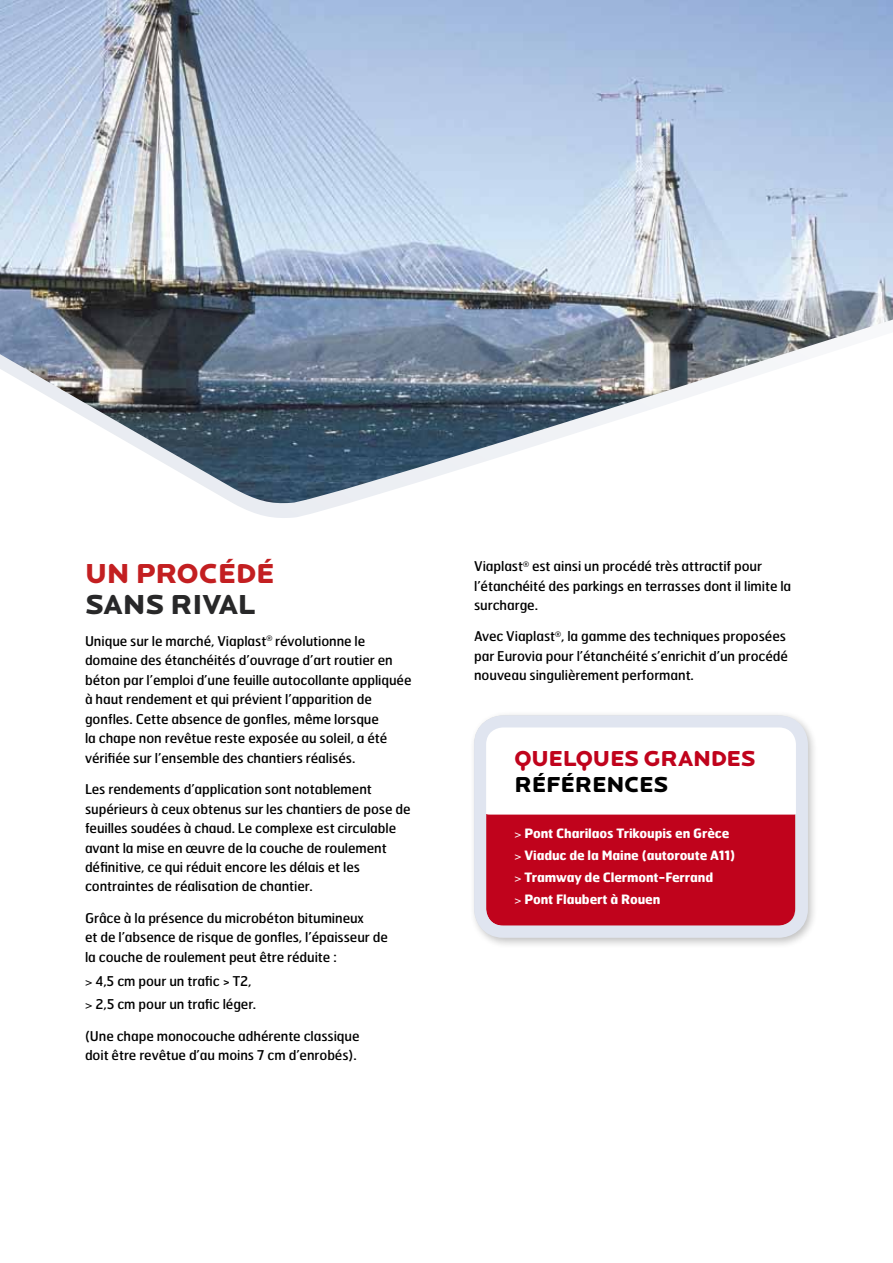
<style>
.page{position:relative;width:893px;height:1263px;background:#fff}
.page>*{position:absolute;margin:0;border:0;box-sizing:border-box;transform-origin:0 0}
.t1{font:900 28.5px "Locator Display";letter-spacing:-.005em;color:#c31f21}
.t2{font:900 28.5px "Locator Display";letter-spacing:-.005em;color:#282829}
.t3{font:900 22.5px "Locator Display";color:#c0031c}
.t4{font:900 22.5px "Locator Display";color:#000}
.t5{font:13.5px/19.5px "Hermes";letter-spacing:-.005em;color:#000}
.t6{font:700 12.9px/21.9px "Hermes";letter-spacing:-.01em;color:#fff}
</style>
<div class="page">
<div style="left:469px;top:710px;width:349px;height:239px;background:#000;opacity:.25"></div>
<div style="left:480px;top:721px;width:321px;height:211px;background:#c0031c;border-radius:23px"></div>
<div style="left:481px;top:725px;width:322px;height:89px;background:#fff;border-radius:9px"></div>
<div style="left:474px;top:715px;width:334px;height:223px;border:12px solid #e0e5f0;border-radius:23px"></div>
<img style="left:0;top:0;width:893px;height:319px">
<svg style="left:0;top:319px;width:893px;height:199px"></svg>
<h1 class="t1" style="left:85px;top:556px;width:187px">UN PROCÉDÉ</h1>
<h1 class="t2" style="left:85px;top:588px;width:136px">SANS RIVAL</h1>
<p class="t5" style="left:85px;top:630px;width:328px">Unique sur le marché, Viaplast<sup>®</sup> révolutionne le domaine des étanchéités d’ouvrage d’art routier en béton par l’emploi d’une feuille autocollante appliquée à haut rendement et qui prévient l’apparition de gonfles. Cette absence de gonfles, même lorsque<br>la chape non revêtue reste exposée au soleil, a été vérifiée sur l’ensemble des chantiers réalisés.</p>
<p class="t5" style="left:85px;top:779px;width:327px">Les rendements d’application sont notablement supérieurs à ceux obtenus sur les chantiers de pose de feuilles soudées à chaud. Le complexe est circulable avant la mise en œuvre de la couche de roulement définitive, ce qui réduit encore les délais et les contraintes de réalisation de chantier.</p>
<p class="t5" style="left:85px;top:908px;width:304px">Grâce à la présence du microbéton bitumineux<br>et de l’absence de risque de gonfles, l’épaisseur de la couche de roulement peut être réduite :</p>
<p class="t5" style="left:95px;top:968px;width:162px;line-height:23.7px">4,5 cm pour un trafic &gt; T2,<br>2,5 cm pour un trafic léger.</p>
<p class="t5" style="left:85px;top:1026px;width:276px">(Une chape monocouche adhérente classique doit être revêtue d’au moins 7 cm d’enrobés).</p>
<p class="t5" style="left:474px;top:556px;width:319px">Viaplast<sup>®</sup> est ainsi un procédé très attractif pour l’étanchéité des parkings en terrasses dont il limite la surcharge.</p>
<p class="t5" style="left:474px;top:626px;width:315px">Avec Viaplast<sup>®</sup>, la gamme des techniques proposées par Eurovia pour l’étanchéité s’enrichit d’un procédé nouveau singulièrement performant.</p>
<h2 class="t3" style="left:514px;top:745px;width:17px">QUE</h2>
<h2 class="t3" style="left:563px;top:745px;width:30px">LQUES</h2>
<h2 class="t3" style="left:644px;top:745px;width:66px">GRANDES</h2>
<h2 class="t4" style="left:514px;top:771px;width:77px">RÉFÉRENCES</h2>
<p class="t6" style="left:524px;top:822px;width:212px">Pont Charilaos Trikoupis en Grèce<br>Viaduc de la Maine (autoroute A11)<br>Tramway de Clermont-Ferrand<br>Pont Flaubert à Rouen</p>
</div>
